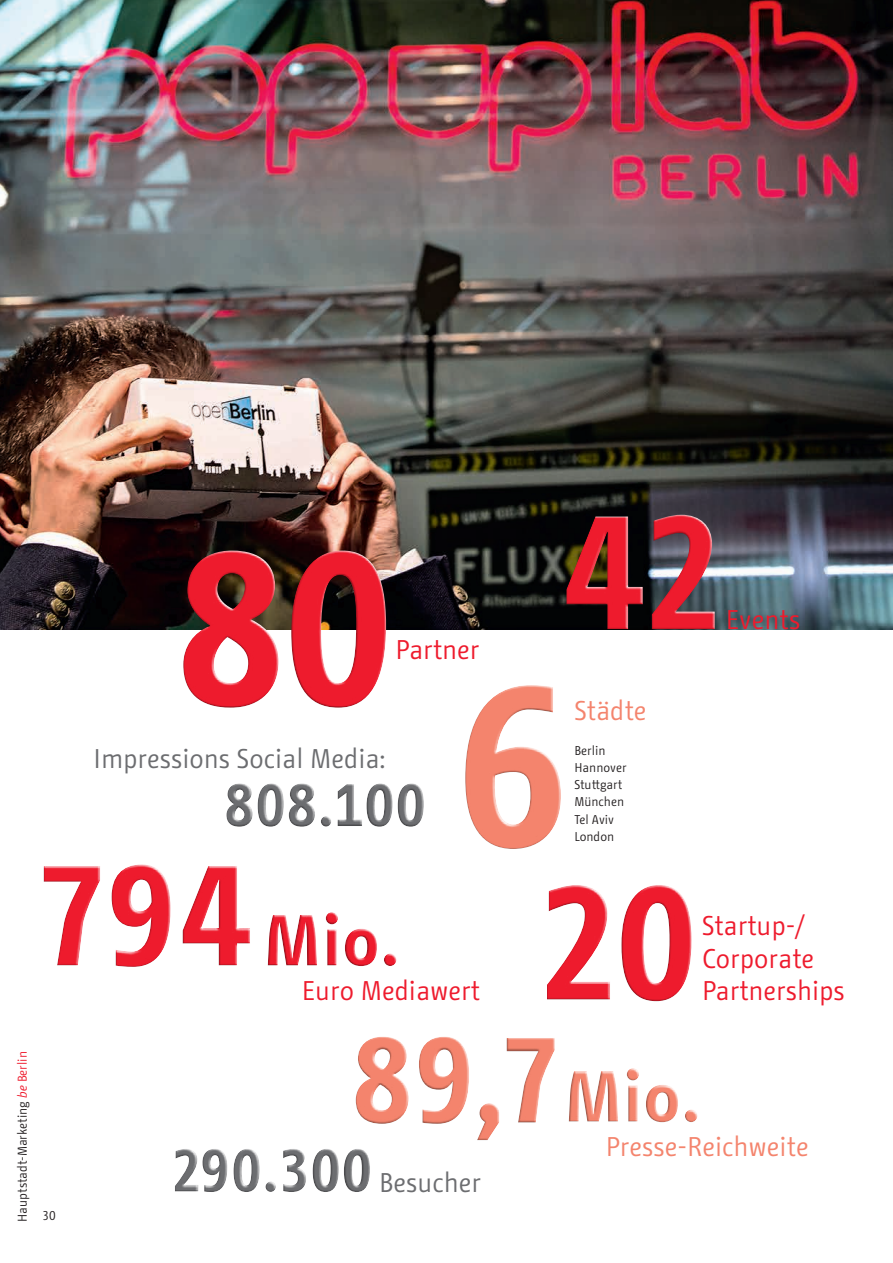
<style>
.page{position:relative;width:893px;height:1263px;background:#fff}
.page>*{position:absolute;margin:0;border:0;box-sizing:border-box;transform-origin:0 0}
.t1{font:700 227.1px "BMF Change";color:#f4846d}
.t2{font:700 217.65px "BMF Change";color:#ee1b2d}
.t3{font:700 161.1px "BMF Change";color:#ee1b2d}
.t4{font:700 141.9px "BMF Change";color:#ee1b2d}
.t5{font:700 120.75px "BMF Change";color:#f4846d}
.t6{font:700 72px "BMF Change";color:#ee1b2d}
.t7{font:700 60px "BMF Change";color:#6c6d70}
.t8{font:27px "BMF Change";color:#ee1b2d}
.t9{font:27px "BMF Change";color:#6c6d70}
.t10{font:27px "BMF Change";color:#f4846d}
.t11{font:12.75px "BMF Change";color:#231f20}
.s1{font-style:italic;color:#ee1b2d}
.s2{color:#ee1b2d}
.s3{font-size:72px}
</style>
<div class="page">
<img style="left:0;top:0;width:893px;height:629px">
<div style="left:224px;top:785px;width:197px;height:44px;background:#231f20;opacity:.4"></div>
<div style="left:172px;top:1149px;width:195px;height:45px;background:#231f20;opacity:.4"></div>
<svg style="left:191px;top:548px;width:198px;height:82px;background:#402e29"></svg>
<div style="left:181px;top:559px;width:195px;height:151px;background:#231f20;opacity:.4"></div>
<svg style="left:585px;top:513px;width:132px;height:117px"></svg>
<div style="left:564px;top:515px;width:152px;height:116px;background:#231f20;opacity:.4"></div>
<div style="left:265px;top:913px;width:132px;height:56px;background:#231f20;opacity:.4"></div>
<div style="left:354px;top:1036px;width:186px;height:106px;background:#231f20;opacity:.4"></div>
<div style="left:566px;top:1069px;width:132px;height:56px;background:#231f20;opacity:.4"></div>
<p class="t11" style="left:14px;top:1222px;width:172px;rotate:-90deg">Hauptstadt-Marketing <span class="s1">be</span> <span class="s2">Berlin</span></p>
<h3 class="t3" style="left:562px;top:462px;width:165px">42</h3>
<h2 class="t2" style="left:174px;top:480px;width:222px">80</h2>
<p class="t8" style="left:396px;top:632px;width:85px">Partner</p>
<h1 class="t1" style="left:452px;top:611px;width:120px">6</h1>
<p class="t10" style="left:574px;top:693px;width:73px">Städte</p>
<p class="t11" style="left:574px;top:742px;width:33px">Berlin</p>
<p class="t11" style="left:574px;top:759px;width:54px">Hannover</p>
<p class="t11" style="left:574px;top:776px;width:49px">Stuttgart</p>
<p class="t11" style="left:574px;top:793px;width:51px">München</p>
<p class="t11" style="left:574px;top:811px;width:41px">Tel Aviv</p>
<p class="t9" style="left:94px;top:741px;width:294px">Impressions Social Media:</p>
<h3 class="t7" style="left:224px;top:764px;width:204px">808.100</h3>
<p class="t11" style="left:574px;top:828px;width:41px">London</p>
<p class="t8" style="left:726px;top:602px;width:76px">Events</p>
<h3 class="t4" style="left:35px;top:818px;width:219px">794</h3>
<h3 class="t6" style="left:263px;top:891px;width:138px">Mio.</h3>
<p class="t8" style="left:302px;top:973px;width:180px">Euro Mediawert</p>
<h3 class="t3" style="left:537px;top:832px;width:163px">20</h3>
<p class="t8" style="left:702px;top:908px;width:103px">Startup-/</p>
<p class="t8" style="left:702px;top:940px;width:114px">Corporate</p>
<p class="t8" style="left:702px;top:973px;width:144px">Partnerships</p>
<p class="t11" style="left:43px;top:1207px;width:15px">30</p>
<h3 class="t5" style="left:351px;top:997px;width:352px">89,7<span class="s3">Mio.</span></h3>
<p class="t10" style="left:606px;top:1129px;width:204px">Presse-Reichweite</p>
<h3 class="t7" style="left:171px;top:1129px;width:203px">290.300</h3>
<p class="t9" style="left:379px;top:1165px;width:103px">Besucher</p>
</div>
